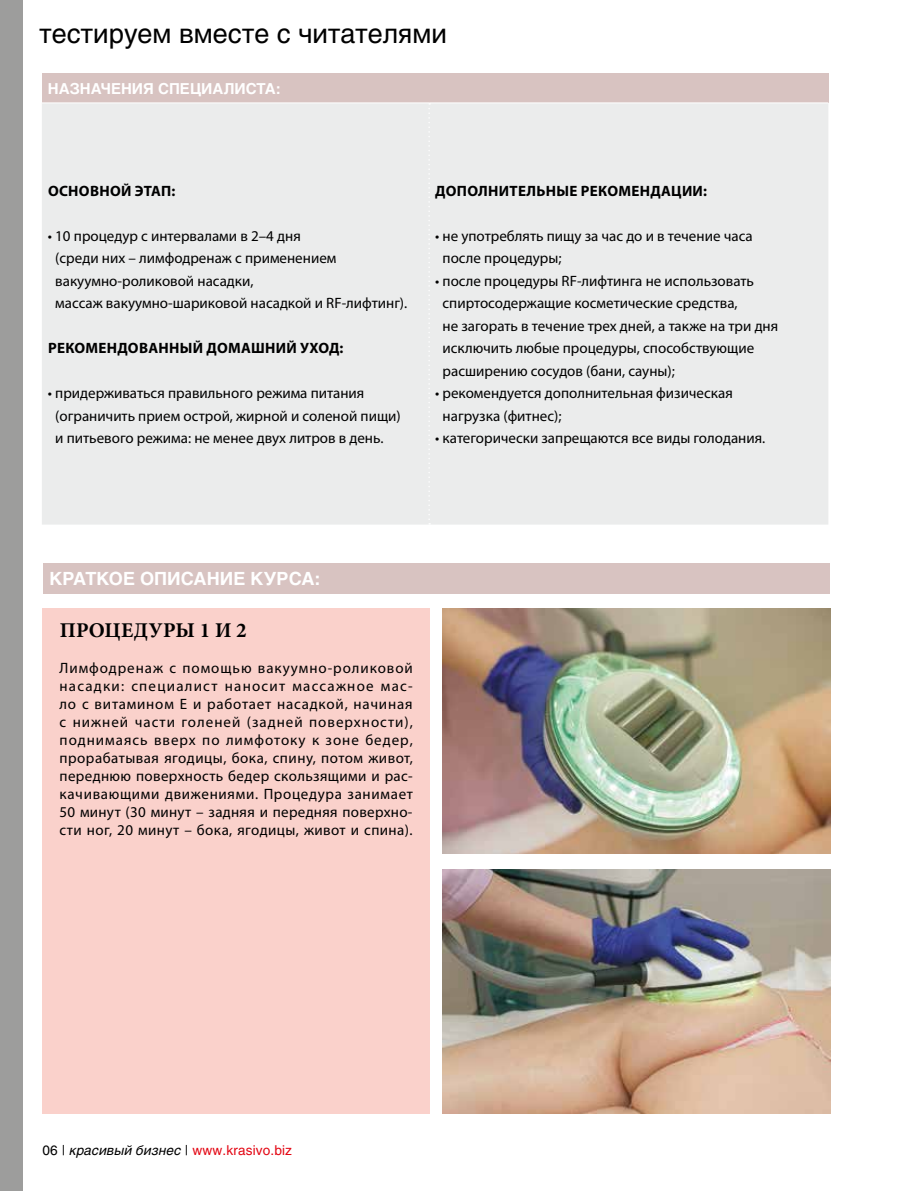
<style>
.page{position:relative;width:915px;height:1191px;background:#fff}
.page>*{position:absolute;margin:0;border:0;box-sizing:border-box;transform-origin:0 0}
.t1{font:27px "Helios";color:#000}
.t2{font:700 21px "Minion Pro";letter-spacing:.015em;color:#000}
.t3{font:700 18px "Helios";color:#fff}
.t4{font:15px/22.5px "Myriad Pro";color:#000}
.t5{font:700 15px "Myriad Pro";letter-spacing:.02em;color:#000}
.t6{font:700 15px "Helios";color:#fff}
.t7{font:13.5px "Helios";letter-spacing:.01em;color:#e30613}
.s1{color:#000}
.s2{font-style:italic;color:#000}
</style>
<div class="page">
<div style="left:44px;top:563px;width:785px;height:31px;background:#d8c3c1"></div>
<div style="left:43px;top:609px;width:386px;height:505px;background:#fad1cb"></div>
<img style="left:442px;top:609px;width:387px;height:244px">
<img style="left:442px;top:869px;width:387px;height:245px">
<div style="left:0;top:0;width:22px;height:1191px;background:#9d9d9c"></div>
<div style="left:42px;top:73px;width:786px;height:30px;background:#d8c3c1"></div>
<div style="left:42px;top:104px;width:786px;height:420px;background:#ebecec"></div>
<svg style="left:428px;top:104px;width:2px;height:420px"></svg>
<h1 class="t1" style="left:40px;top:17px;width:408px">тестируем вместе с читателями</h1>
<p class="t6" style="left:48px;top:80px;width:234px">НАЗНАЧЕНИЯ СПЕЦИАЛИСТА:</p>
<p class="t5" style="left:48px;top:181px;width:129px">ОСНОВНОЙ ЭТАП:</p>
<p class="t4" style="left:55px;top:224px;width:353px;text-indent:-7px">• 10 процедур с интервалами в 2–4 дня<br>(среди них – лимфодренаж с применением вакуумно-роликовой насадки,<br>массаж вакуумно-шариковой насадкой и RF-лифтинг).</p>
<p class="t5" style="left:48px;top:338px;width:297px">РЕКОМЕНДОВАННЫЙ ДОМАШНИЙ УХОД:</p>
<p class="t4" style="left:55px;top:381px;width:347px;text-indent:-7px">• придерживаться правильного режима питания (ограничить прием острой, жирной и соленой пищи) и питьевого режима: не менее двух литров в день.</p>
<p class="t5" style="left:435px;top:181px;width:273px">ДОПОЛНИТЕЛЬНЫЕ РЕКОМЕНДАЦИИ:</p>
<p class="t4" style="left:442px;top:224px;width:311px;text-indent:-7px">• не употреблять пищу за час до и в течение часа после процедуры;</p>
<p class="t4" style="left:442px;top:269px;width:337px;text-indent:-7px">• после процедуры RF-лифтинга не использовать спиртосодержащие косметические средства,<br>не загорать в течение трех дней, а также на три дня исключить любые процедуры, способствующие расширению сосудов (бани, сауны);</p>
<p class="t4" style="left:442px;top:381px;width:292px;text-indent:-7px">• рекомендуется дополнительная физическая нагрузка (фитнес);</p>
<p class="t4" style="left:435px;top:426px;width:331px">• категорически запрещаются все виды голодания.</p>
<p class="t3" style="left:50px;top:568px;width:272px">КРАТКОЕ ОПИСАНИЕ КУРСА:</p>
<h2 class="t2" style="left:60px;top:615px;width:188px">ПРОЦЕДУРЫ 1 И 2</h2>
<p class="t4" style="left:60px;top:658px;width:355px;line-height:18px;text-align:justify">Лимфодренаж с помощью вакуумно-роликовой насадки: специалист наносит массажное мас&shy;ло с витамином E и работает насадкой, начиная с нижней части голеней (задней поверхности), поднимаясь вверх по лимфотоку к зоне бедер, прорабатывая ягодицы, бока, спину, потом живот, переднюю поверхность бедер скользящими и рас&shy;качивающими движениями. Процедура занимает 50 минут (30 минут – задняя и передняя поверхно&shy;сти ног, 20 минут – бока, ягодицы, живот и спина).</p>
<p class="t7" style="left:43px;top:1142px;width:251px"><span class="s1">06 |</span> <span class="s2">красивый бизнес</span> <span class="s1">|</span> www.krasivo.biz</p>
</div>
